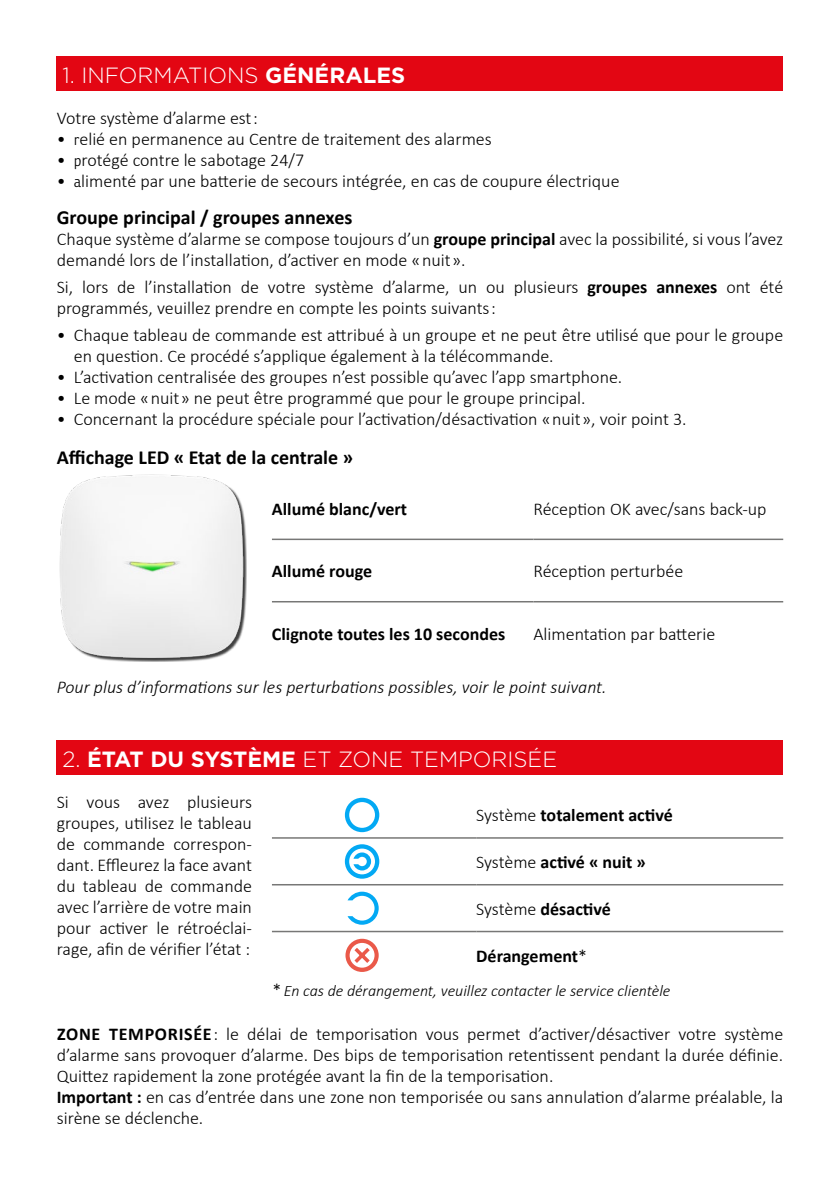
<style>
.page{position:relative;width:840px;height:1191px;background:#fff}
.page>*{position:absolute;margin:0;border:0;box-sizing:border-box;transform-origin:0 0}
.t1{font:300 22px "Gotham";color:#fff}
.t2{font:700 20px "Calibri";color:#000}
.t3{font:300 18px/21px "Calibri";color:#000}
.t4{font:700 18px "Calibri";color:#000}
.t5{font:italic 300 18px "Calibri";color:#000}
.t6{font:italic 300 16px "Calibri";color:#000}
.s1{font-weight:700}
.s2{font-family:"Ronnia Basic";font-size:14.8px}
.s3{font-weight:300}
.s4{font-style:normal;font-size:18px}
</style>
<div class="page">
<div style="left:57px;top:57px;width:725px;height:34px;background:#e30613"></div>
<div style="left:57px;top:740px;width:725px;height:34px;background:#e30613"></div>
<hr style="left:272px;top:538px;width:261px;height:2px;background:#777776">
<hr style="left:533px;top:538px;width:249px;height:2px;background:#777776">
<hr style="left:272px;top:601px;width:261px;height:1px;background:#777776">
<hr style="left:533px;top:601px;width:249px;height:1px;background:#777776">
<img style="left:59px;top:474px;width:268px;height:188px">
<div style="left:84px;top:518px;width:133px;height:98px;background:#f4f4f4"></div>
<hr style="left:272px;top:837px;width:204px;height:1px;background:#777776">
<hr style="left:476px;top:837px;width:306px;height:1px;background:#777776">
<hr style="left:272px;top:884px;width:204px;height:1px;background:#777776">
<hr style="left:476px;top:884px;width:306px;height:1px;background:#777776">
<hr style="left:272px;top:930px;width:204px;height:2px;background:#777776">
<hr style="left:476px;top:930px;width:306px;height:2px;background:#777776">
<div style="left:345px;top:797px;width:34px;height:35px;border:4px solid #03a9f4;border-radius:50%"></div>
<svg style="left:344px;top:844px;width:35px;height:34px"></svg>
<svg style="left:347px;top:891px;width:31px;height:33px"></svg>
<svg style="left:345px;top:938px;width:33px;height:34px"></svg>
<p class="t1" style="left:62px;top:61px;width:344px">1. INFORMATIONS <span class="s1">GÉNÉRALES</span></p>
<p class="t3" style="left:57px;top:107px;width:202px">Votre système d’alarme est :</p>
<p class="t3" style="left:57px;top:128px;width:436px">• <span class="s2">r</span>elié en permanence au Centre de traitement des alarmes</p>
<p class="t3" style="left:57px;top:149px;width:249px">• <span class="s2">p</span>rotégé contre le sabotage 24/7</p>
<p class="t3" style="left:57px;top:170px;width:564px">• <span class="s2">a</span>limenté par une batterie de secours intégrée, en cas de coupure électrique</p>
<p class="t2" style="left:57px;top:203px;width:297px">Groupe principal / groupes annexes</p>
<p class="t3" style="left:57px;top:229px;width:727px">Chaque système d’alarme se compose toujours d’un <span class="s1">groupe principal</span> avec la possibilité, si vous l’avez demandé lors de l’installation, d’activer en mode « nuit ».</p>
<p class="t3" style="left:57px;top:276px;width:727px">Si, lors de l’installation de votre système d’alarme, un ou plusieurs <span class="s1">groupes annexes</span> ont été programmés, veuillez prendre en compte les points suivants :</p>
<p class="t3" style="left:74px;top:324px;width:710px;text-indent:-17px">• Chaque tableau de commande est attribué à un groupe et ne peut être utilisé que pour le groupe en question. Ce procédé s’applique également à la télécommande.</p>
<p class="t3" style="left:57px;top:366px;width:566px">• L’activation centralisée des groupes n’est possible qu’avec l’app smartphone.</p>
<p class="t3" style="left:57px;top:387px;width:530px">• Le mode « nuit » ne peut être programmé que pour le groupe principal.</p>
<p class="t3" style="left:57px;top:408px;width:631px">• Concernant la procédure spéciale pour l’activation/désactivation « nuit », voir point 3.</p>
<p class="t2" style="left:57px;top:443px;width:298px">Affichage LED « Etat de la centrale »</p>
<p class="t4" style="left:272px;top:496px;width:137px">Allumé blanc/vert</p>
<p class="t3" style="left:533px;top:498px;width:234px">Réception OK avec/sans back-up</p>
<p class="t4" style="left:272px;top:558px;width:102px">Allumé rouge</p>
<p class="t3" style="left:533px;top:560px;width:151px">Réception perturbée</p>
<p class="t4" style="left:272px;top:621px;width:235px">Clignote toutes les 10 secondes</p>
<p class="t3" style="left:533px;top:623px;width:183px">Alimentation par batterie</p>
<p class="t5" style="left:57px;top:675px;width:551px">Pour plus d’informations sur les perturbations possibles, voir le point suivant.</p>
<p class="t1" style="left:62px;top:745px;width:496px">2. <span class="s1">ÉTAT DU SYSTÈME</span> ET ZONE TEMPORISÉE</p>
<p class="t3" style="left:57px;top:791px;width:197px;text-align:justify">Si vous avez plusieurs groupes, utilisez le tableau de commande correspon&shy;dant. Effleurez la face avant du tableau de commande avec l’arrière de votre main pour activer le rétroéclai&shy;rage, afin de vérifier l’état :</p>
<p class="t4" style="left:476px;top:802px;width:198px"><span class="s3">Système</span> totalement activé</p>
<p class="t4" style="left:476px;top:849px;width:171px"><span class="s3">Système</span> activé « nuit »</p>
<p class="t4" style="left:476px;top:896px;width:136px"><span class="s3">Système</span> désactivé</p>
<p class="t4" style="left:476px;top:943px;width:112px">Dérangement<span class="s3">*</span></p>
<p class="t6" style="left:272px;top:980px;width:399px"><span class="s4">*</span> En cas de dérangement, veuillez contacter le service clientèle</p>
<p class="t3" style="left:57px;top:1022px;width:727px"><span class="s1">ZONE TEMPORISÉE</span> : le délai de temporisation vous permet d’activer/désactiver votre système d’alarme sans provoquer d’alarme. Des bips de temporisation retentissent pendant la durée définie.<br>Quittez rapidement la zone protégée avant la fin de la temporisation.<br><span class="s1">Important :</span> en cas d’entrée dans une zone non temporisée ou sans annulation d’alarme préalable, la sirène se déclenche.</p>
</div>
